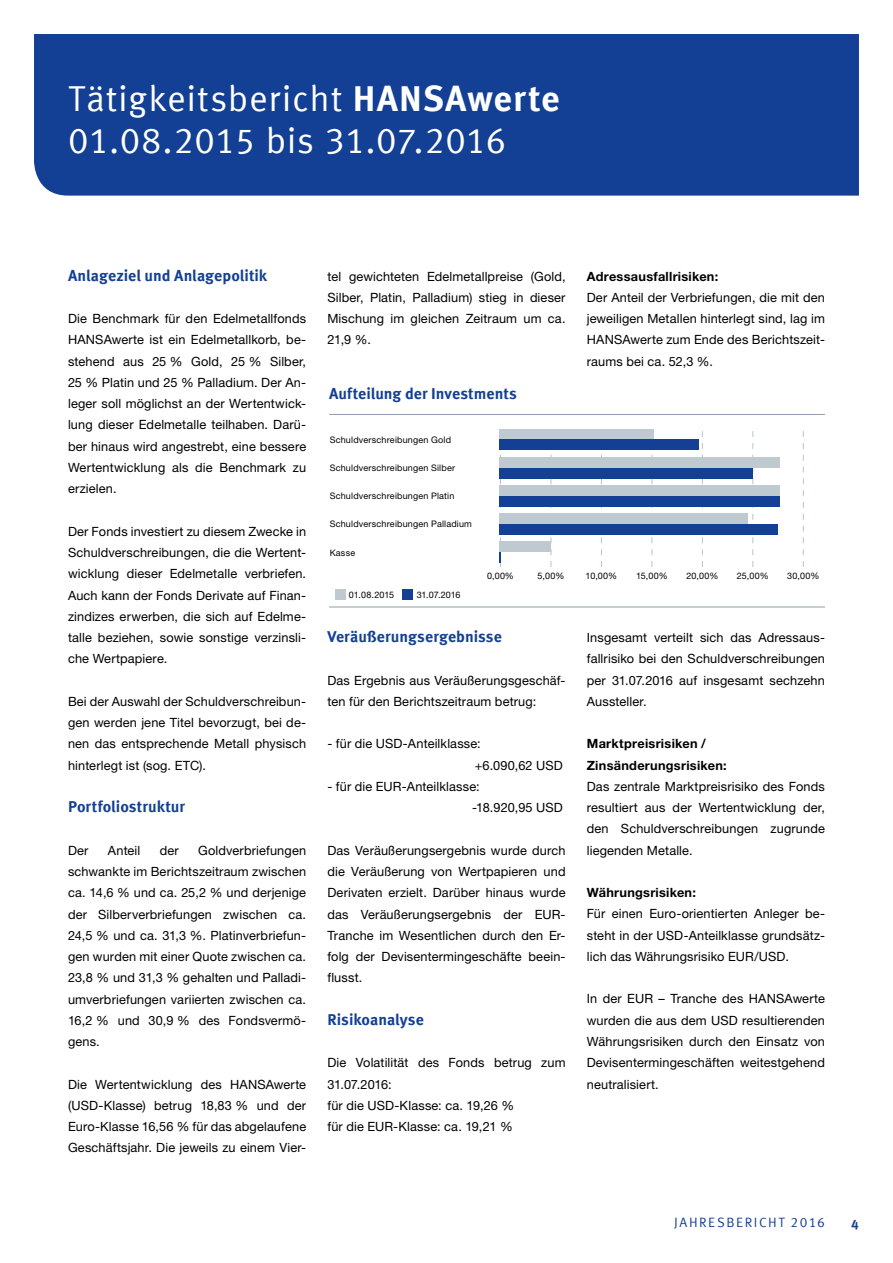
<style>
.page{position:relative;width:893px;height:1263px;background:#fff}
.page>*{position:absolute;margin:0;border:0;box-sizing:border-box;transform-origin:0 0}
.t1{font:36px/42.5px "Meta Offc Pro Norm";letter-spacing:.015em;color:#fff}
.t2{font:700 15.75px "Meta Offc Pro";letter-spacing:.005em;color:#134094}
.t3{font:13.5px "Meta Offc Pro Norm";letter-spacing:.115em;color:#134094}
.t4{font:700 13.5px "Meta Offc Pro";color:#134094}
.t5{font:12.75px/21.3px "Helvetica Neue LTW1 G";letter-spacing:.01em;color:#000;text-align:justify}
.t6{font:700 12.75px/21.3px "Helvetica Neue LTW1 G";letter-spacing:.02em;color:#000}
.t7{font:9px "Helvetica Neue LTW1 G";letter-spacing:.025em;color:#000}
.s1{font-family:"Meta Offc Pro";font-weight:700}
</style>
<div class="page">
<div style="left:34px;top:34px;width:825px;height:162px;background:#134094"></div>
<hr style="left:329px;top:414px;width:496px;height:1px;background:#8b9eb1">
<hr style="left:329px;top:607px;width:496px;height:1px;background:#8b9eb1">
<svg style="left:551px;top:455px;width:1px;height:112px"></svg>
<svg style="left:601px;top:454px;width:1px;height:113px"></svg>
<svg style="left:651px;top:454px;width:1px;height:113px"></svg>
<svg style="left:702px;top:431px;width:1px;height:136px"></svg>
<svg style="left:803px;top:431px;width:1px;height:136px"></svg>
<svg style="left:752px;top:431px;width:1px;height:136px"></svg>
<div style="left:500px;top:429px;width:154px;height:11px;background:#bfc9d0"></div>
<div style="left:500px;top:440px;width:199px;height:10px;background:#134094"></div>
<div style="left:402px;top:590px;width:11px;height:10px;background:#134094"></div>
<div style="left:335px;top:590px;width:11px;height:10px;background:#bfc9d0"></div>
<div style="left:500px;top:457px;width:280px;height:11px;background:#bfc9d0"></div>
<div style="left:500px;top:468px;width:253px;height:10px;background:#134094"></div>
<div style="left:500px;top:485px;width:280px;height:11px;background:#bfc9d0"></div>
<div style="left:500px;top:496px;width:280px;height:11px;background:#134094"></div>
<div style="left:500px;top:513px;width:248px;height:11px;background:#bfc9d0"></div>
<div style="left:500px;top:524px;width:278px;height:11px;background:#134094"></div>
<div style="left:500px;top:542px;width:51px;height:10px;background:#bfc9d0"></div>
<svg style="left:500px;top:439px;width:1px;height:128px"></svg>
<h1 class="t1" style="left:68px;top:75px;width:493px">Tätigkeitsbericht <span class="s1">HANSAwerte<br></span>01.08.2015 bis 31.07.2016</h1>
<p class="t2" style="left:68px;top:263px;width:201px">Anlageziel und Anlagepolitik</p>
<p class="t5" style="left:68px;top:308px;width:240px">Die Benchmark für den Edelmetallfonds HANSAwerte ist ein Edelmetallkorb, be&shy;stehend aus 25 % Gold, 25 % Silber, 25 % Platin und 25 % Palladium. Der An&shy;leger soll möglichst an der Wertentwick&shy;lung dieser Edelmetalle teilhaben. Darü&shy;ber hinaus wird angestrebt, eine bessere Wertentwicklung als die Benchmark zu erzielen.</p>
<p class="t5" style="left:68px;top:520px;width:240px">Der Fonds investiert zu diesem Zwecke in Schuldverschreibungen, die die Wertent&shy;wicklung dieser Edelmetalle verbriefen.<br>Auch kann der Fonds Derivate auf Finan&shy;zindizes erwerben, die sich auf Edelme&shy;talle beziehen, sowie sonstige verzinsli&shy;che Wertpapiere.</p>
<p class="t5" style="left:68px;top:690px;width:240px">Bei der Auswahl der Schuldverschreibun&shy;gen werden jene Titel bevorzugt, bei de&shy;nen das entsprechende Metall physisch hinterlegt ist (sog. ETC).</p>
<p class="t2" style="left:68px;top:794px;width:119px">Portfoliostruktur</p>
<p class="t5" style="left:68px;top:839px;width:22px">Der</p>
<p class="t5" style="left:108px;top:839px;width:34px">Anteil</p>
<p class="t5" style="left:160px;top:839px;width:21px">der</p>
<p class="t5" style="left:68px;top:839px;width:240px;text-indent:130px">Goldverbriefungen schwankte im Berichtszeitraum zwischen ca. 14,6 % und ca. 25,2 % und derjenige der Silberverbriefungen zwischen ca.<br>24,5 % und ca. 31,3 %. Platinverbriefun&shy;gen wurden mit einer Quote zwischen ca.<br>23,8 % und 31,3 % gehalten und Palladi&shy;umverbriefungen variierten zwischen ca.<br>16,2 % und 30,9 % des Fondsvermö&shy;gens.</p>
<p class="t5" style="left:68px;top:1073px;width:240px">Die Wertentwicklung des HANSAwerte (USD-Klasse) betrug 18,83 % und der Euro-Klasse 16,56 % für das abgelaufene Geschäftsjahr. Die jeweils zu einem Vier-</p>
<p class="t5" style="left:327px;top:265px;width:240px">tel gewichteten Edelmetallpreise (Gold, Silber, Platin, Palladium) stieg in dieser Mischung im gleichen Zeitraum um ca.<br>21,9 %.</p>
<p class="t2" style="left:329px;top:382px;width:189px">Aufteilung der Investments</p>
<p class="t7" style="left:330px;top:434px;width:123px">Schuldverschreibungen Gold</p>
<p class="t7" style="left:330px;top:462px;width:127px">Schuldverschreibungen Silber</p>
<p class="t7" style="left:330px;top:490px;width:126px">Schuldverschreibungen Platin</p>
<p class="t7" style="left:330px;top:519px;width:144px">Schuldverschreibungen Palladium</p>
<p class="t7" style="left:330px;top:547px;width:27px">Kasse</p>
<p class="t6" style="left:587px;top:265px;width:133px">Adressausfallrisiken:</p>
<p class="t5" style="left:587px;top:287px;width:240px">Der Anteil der Verbriefungen, die mit den jeweiligen Metallen hinterlegt sind, lag im HANSAwerte zum Ende des Berichtszeit&shy;raums bei ca. 52,3 %.</p>
<p class="t7" style="left:349px;top:589px;width:47px">01.08.2015</p>
<p class="t7" style="left:417px;top:589px;width:45px">31.07.2016</p>
<p class="t7" style="left:487px;top:570px;width:28px">0,00%</p>
<p class="t7" style="left:537px;top:570px;width:28px">5,00%</p>
<p class="t7" style="left:586px;top:570px;width:33px">10,00%</p>
<p class="t7" style="left:636px;top:570px;width:33px">15,00%</p>
<p class="t7" style="left:686px;top:570px;width:34px">20,00%</p>
<p class="t7" style="left:737px;top:570px;width:33px">25,00%</p>
<p class="t7" style="left:787px;top:570px;width:34px">30,00%</p>
<p class="t2" style="left:327px;top:624px;width:176px">Veräußerungsergebnisse</p>
<p class="t5" style="left:327px;top:669px;width:240px">Das Ergebnis aus Veräußerungsgeschäf&shy;ten für den Berichtszeitraum betrug:</p>
<p class="t5" style="left:475px;top:733px;width:90px;text-indent:-147px">- für die USD-Anteilklasse:<br>+6.090,62 USD</p>
<p class="t5" style="left:472px;top:776px;width:92px;text-indent:-145px">- für die EUR-Anteilklasse:<br>-18.920,95 USD</p>
<p class="t5" style="left:327px;top:839px;width:240px">Das Veräußerungsergebnis wurde durch die Veräußerung von Wertpapieren und Derivaten erzielt. Darüber hinaus wurde das Veräußerungsergebnis der EUR-Tranche im Wesentlichen durch den Er&shy;folg der Devisentermingeschäfte beein&shy;flusst.</p>
<p class="t2" style="left:327px;top:1007px;width:98px">Risikoanalyse</p>
<p class="t5" style="left:327px;top:1052px;width:240px;text-align:left">Die Volatilität des Fonds betrug zum<br>31.07.2016:<br>für die USD-Klasse: ca. 19,26 %<br>für die EUR-Klasse: ca. 19,21 %</p>
<p class="t5" style="left:587px;top:627px;width:240px">Insgesamt verteilt sich das Adressaus&shy;fallrisiko bei den Schuldverschreibungen per 31.07.2016 auf insgesamt sechzehn Aussteller.</p>
<p class="t6" style="left:587px;top:733px;width:141px">Marktpreisrisiken /<br>Zinsänderungsrisiken:</p>
<p class="t5" style="left:587px;top:776px;width:240px">Das zentrale Marktpreisrisiko des Fonds resultiert aus der Wertentwicklung der, den Schuldverschreibungen zugrunde liegenden Metalle.</p>
<p class="t6" style="left:587px;top:882px;width:111px">Währungsrisiken:</p>
<p class="t5" style="left:587px;top:903px;width:240px">Für einen Euro-orientierten Anleger be&shy;steht in der USD-Anteilklasse grundsätz&shy;lich das Währungsrisiko EUR/USD.</p>
<p class="t5" style="left:587px;top:988px;width:240px">In der EUR – Tranche des HANSAwerte wurden die aus dem USD resultierenden Währungsrisiken durch den Einsatz von Devisentermingeschäften weitestgehend neutralisiert.</p>
<p class="t3" style="left:674px;top:1211px;width:152px">JAHRESBERICHT 2016</p>
<p class="t4" style="left:851px;top:1214px;width:9px">4</p>
</div>
